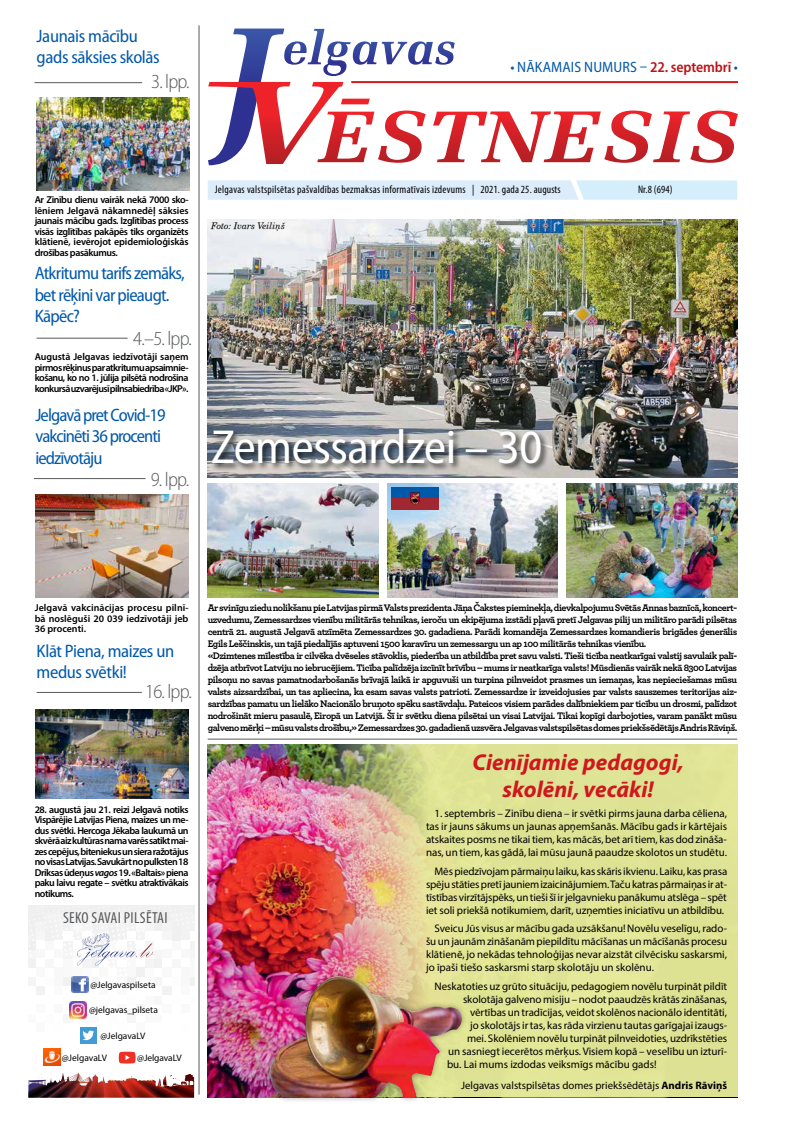
<style>
.page{position:relative;width:794px;height:1126px;background:#fff}
.page>*{position:absolute;margin:0;border:0;box-sizing:border-box;transform-origin:0 0}
.t1{font:semi-condensed 48px "Myriad Pro";letter-spacing:-.01em;color:#fff}
.t2{font:italic 700 23px/27.6px "Myriad Pro";color:#cf171d;text-align:center}
.t3{font:300 semi-condensed 20px "Myriad Pro";letter-spacing:-.04em;color:#58595b}
.t4{font:semi-condensed 18px/21.6px "Myriad Pro";letter-spacing:-.04em;color:#0058a9}
.t5{font:semi-condensed 18px/21.6px "Myriad Pro";letter-spacing:-.02em;color:#0058a9}
.t6{font:condensed 16px "Myriad Pro";letter-spacing:.02em;color:#58595b}
.t7{font:semi-condensed 15px "Myriad Pro";letter-spacing:.01em;color:#0058a9}
.t8{font:11px/13px "Myriad Pro";color:#000;text-align:justify}
.t9{font:condensed 11px "Myriad Pro";letter-spacing:.025em;color:#000}
.t10{font:10.8px "Myriad Pro";color:#000}
.t11{font:700 10px/12px "Archer";letter-spacing:-.05em;color:#000}
.t12{font:600 10px/10.5px "Myriad Pro";letter-spacing:-.04em;color:#000;text-align:justify}
.t13{font:9.5px "Myriad Pro";letter-spacing:-.01em;color:#000}
.t14{font:9.4px "Myriad Pro";color:#000}
.t15{font:italic 9px "Century Schoolbook TL";color:#000}
.s1{font-weight:600;color:#ba141a}
.s2{font-style:italic}
.s3{font-weight:700}
</style>
<div class="page">
<svg style="left:208px;top:29px;width:530px;height:136px"></svg>
<div style="left:208px;top:180px;width:529px;height:20px;background:#dcecfa"></div>
<div style="left:100px;top:985px;width:9px;height:10px;background:#f5f5f5"></div>
<div style="left:100px;top:1004px;width:9px;height:9px;background:#f6f6f6"></div>
<div style="left:109px;top:1013px;width:9px;height:9px;background:#fbfcfc"></div>
<div style="left:118px;top:985px;width:9px;height:10px;background:#f5f5f5"></div>
<div style="left:118px;top:1004px;width:9px;height:9px;background:#f4f4f4"></div>
<div style="left:127px;top:1013px;width:9px;height:9px;background:#f6f6f6"></div>
<div style="left:127px;top:995px;width:9px;height:9px;background:#fbfcfc"></div>
<div style="left:136px;top:1004px;width:9px;height:9px;background:#f6f6f6"></div>
<div style="left:136px;top:1022px;width:9px;height:9px;background:#f5f5f5"></div>
<div style="left:145px;top:1013px;width:10px;height:9px;background:#f5f5f5"></div>
<div style="left:145px;top:995px;width:10px;height:9px;background:#f5f5f5"></div>
<div style="left:155px;top:995px;width:8px;height:9px;background:#f7f7f7"></div>
<div style="left:163px;top:985px;width:9px;height:10px;background:#f2f2f2"></div>
<div style="left:163px;top:1004px;width:9px;height:9px;background:#f6f6f6"></div>
<div style="left:181px;top:985px;width:9px;height:10px;background:#f5f5f5"></div>
<div style="left:181px;top:1004px;width:9px;height:9px;background:#f4f4f4"></div>
<div style="left:28px;top:1013px;width:8px;height:9px;background:#f6f6f6"></div>
<div style="left:36px;top:985px;width:10px;height:10px;background:#f2f2f2"></div>
<div style="left:36px;top:1004px;width:10px;height:9px;background:#f6f6f6"></div>
<div style="left:36px;top:1022px;width:10px;height:9px;background:#f6f6f6"></div>
<div style="left:46px;top:1013px;width:9px;height:9px;background:#fbfcfc"></div>
<div style="left:55px;top:985px;width:9px;height:10px;background:#f5f5f5"></div>
<div style="left:55px;top:1004px;width:9px;height:9px;background:#f4f4f4"></div>
<div style="left:64px;top:995px;width:9px;height:9px;background:#fbfcfc"></div>
<img style="left:28px;top:1072px;width:166px;height:25px">
<svg style="left:28px;top:905px;width:167px;height:82px"></svg>
<img style="left:72px;top:976px;width:17px;height:16px">
<img style="left:70px;top:1001px;width:16px;height:17px">
<img style="left:44px;top:1048px;width:16px;height:17px">
<div style="left:80px;top:1026px;width:17px;height:17px;background:#439bd6"></div>
<svg style="left:83px;top:1030px;width:11px;height:10px"></svg>
<svg style="left:119px;top:1051px;width:17px;height:12px"></svg>
<hr style="left:34px;top:82px;width:108px;height:1px;background:#58595b">
<hr style="left:199px;top:25px;width:1px;height:1069px;background:#58595b">
<hr style="left:208px;top:739px;width:529px;height:1px;background:#58595b">
<hr style="left:351px;top:81px;width:387px;height:2px;background:#ce1c20">
<hr style="left:34px;top:478px;width:111px;height:1px;background:#58595b">
<hr style="left:37px;top:692px;width:105px;height:1px;background:#58595b">
<hr style="left:37px;top:338px;width:91px;height:1px;background:#58595b">
<img style="left:208px;top:744px;width:529px;height:353px">
<div style="left:264px;top:970px;width:203px;height:133px;background:#000;opacity:.35"></div>
<img style="left:269px;top:976px;width:193px;height:121px">
<img style="left:37px;top:97px;width:153px;height:94px">
<img style="left:35px;top:495px;width:154px;height:102px">
<img style="left:35px;top:709px;width:154px;height:89px">
<img style="left:387px;top:483px;width:171px;height:114px">
<img style="left:208px;top:219px;width:529px;height:259px">
<img style="left:208px;top:483px;width:170px;height:114px">
<div style="left:210px;top:427px;width:339px;height:45px;background:#000;opacity:.75"></div>
<img style="left:566px;top:483px;width:171px;height:114px">
<div style="left:391px;top:486px;width:48px;height:12px;background:#0058a9"></div>
<div style="left:391px;top:498px;width:48px;height:12px;background:#a12830"></div>
<svg style="left:410px;top:492px;width:10px;height:12px"></svg>
<h3 class="t5" style="left:37px;top:25px;width:125px">Jaunais mācību gads sāksies skolās</h3>
<h3 class="t3" style="left:151px;top:70px;width:40px">3. lpp.</h3>
<h3 class="t7" style="left:510px;top:57px;width:229px">• NĀKAMAIS NUMURS – <span class="s1">22. septembrī</span> •</h3>
<p class="t12" style="left:35px;top:194px;width:155px">Ar Zinību dienu vairāk nekā 7000 sko&shy;lēniem Jelgavā nākamnedēļ sāksies jaunais mācību gads. Izglītības process visās izglītības pakāpēs tiks organizēts klātienē, ievērojot epidemioloģiskās drošības pasākumus.</p>
<h3 class="t4" style="left:35px;top:262px;width:152px">Atkritumu tarifs zemāks, bet rēķini var pieaugt.<br>Kāpēc?</h3>
<h3 class="t3" style="left:133px;top:327px;width:60px">4.–5. lpp.</h3>
<p class="t12" style="left:35px;top:351px;width:155px">Augustā Jelgavas iedzīvotāji saņem pirmos rēķinus par atkritumu apsaimnie&shy;košanu, ko no 1. jūlija pilsētā nodrošina konkursā uzvarējusī pilnsabiedrība «JKP».</p>
<h3 class="t4" style="left:35px;top:403px;width:132px">Jelgavā pret Covid-19 vakcinēti 36 procenti iedzīvotāju</h3>
<h3 class="t3" style="left:151px;top:467px;width:40px">9. lpp.</h3>
<p class="t9" style="left:215px;top:183px;width:347px">Jelgavas valstspilsētas pašvaldības bezmaksas informatīvais izdevums | 2021. gada 25. augusts</p>
<p class="t9" style="left:638px;top:183px;width:36px">Nr.8 (694)</p>
<p class="t15" style="left:211px;top:220px;width:75px">Foto: Ivars Veiliņš</p>
<h1 class="t1" style="left:211px;top:417px;width:333px">Zemessardzei – 30</h1>
<p class="t12" style="left:35px;top:602px;width:155px">Jelgavā vakcinācijas procesu pilnī&shy;bā noslēguši 20 039 iedzīvotāji jeb 36 procenti.</p>
<h3 class="t5" style="left:37px;top:639px;width:139px">Klāt Piena, maizes un medus svētki!</h3>
<h3 class="t3" style="left:145px;top:679px;width:48px">16. lpp.</h3>
<p class="t12" style="left:35px;top:803px;width:155px">28. augustā jau 21. reizi Jelgavā notiks Vispārējie Latvijas Piena, maizes un me&shy;dus svētki. Hercoga Jēkaba laukumā un skvērā aiz kultūras nama varēs satikt mai&shy;zes cepējus, biteniekus un siera ražotājus no visas Latvijas. Savukārt no pulksten 18<br>Driksas ūdeņus <span class="s2">vagos</span> 19. «Baltais» piena paku laivu regate – svētku atraktīvākais notikums.</p>
<h3 class="t6" style="left:63px;top:908px;width:106px">SEKO SAVAI PILSĒTAI</h3>
<p class="t14" style="left:90px;top:979px;width:67px">@Jelgavaspilseta</p>
<p class="t14" style="left:89px;top:1004px;width:70px">@jelgavas_pilseta</p>
<p class="t13" style="left:62px;top:1051px;width:47px">@JelgavaLV</p>
<p class="t14" style="left:100px;top:1029px;width:47px">@JelgavaLV</p>
<p class="t13" style="left:137px;top:1052px;width:46px">@JelgavaLV</p>
<p class="t11" style="left:208px;top:601px;width:531px">Ar svinīgu ziedu nolikšanu pie Latvijas pirmā Valsts prezidenta Jāņa Čakstes pieminekļa, dievkalpojumu Svētās Annas baznīcā, koncert&shy;uzvedumu, Zemessardzes vienību militārās tehnikas, ieroču un ekipējuma izstādi pļavā pretī Jelgavas pilij un militāro parādi pilsētas centrā 21. augustā Jelgavā atzīmēta Zemessardzes 30. gadadiena. Parādi komandēja Zemessardzes komandieris brigādes ģenerālis Egils Leščinskis, un tajā piedalījās aptuveni 1500 karavīru un zemessargu un ap 100 militārās tehnikas vienību.<br>«Dzimtenes mīlestība ir cilvēka dvēseles stāvoklis, piederība un atbildība pret savu valsti. Tieši ticība neatkarīgai valstij savulaik palī&shy;dzēja atbrīvot Latviju no iebrucējiem. Ticība palīdzēja izcīnīt brīvību – mums ir neatkarīga valsts! Mūsdienās vairāk nekā 8300 Latvijas pilsoņu no savas pamatnodarbošanās brīvajā laikā ir apguvuši un turpina pilnveidot prasmes un iemaņas, kas nepieciešamas mūsu valsts aizsardzībai, un tas apliecina, ka esam savas valsts patrioti. Zemessardze ir izveidojusies par valsts sauszemes teritorijas aiz&shy;sardzības pamatu un lielāko Nacionālo bruņoto spēku sastāvdaļu. Pateicos visiem parādes dalībniekiem par ticību un drosmi, palīdzot nodrošināt mieru pasaulē, Eiropā un Latvijā. Šī ir svētku diena pilsētai un visai Latvijai. Tikai kopīgi darbojoties, varam panākt mūsu galveno mērķi – mūsu valsts drošību,» Zemessardzes 30. gadadienā uzsvēra Jelgavas valstspilsētas domes priekšsēdētājs Andris Rāviņš.</p>
<h2 class="t2" style="left:472px;top:747px;width:213px">Cienījamie pedagogi, skolēni, vecāki!</h2>
<p class="t8" style="left:426px;top:806px;width:303px;text-indent:9px">1. septembris – Zinību diena – ir svētki pirms jauna darba cēliena, tas ir jauns sākums un jaunas apņemšanās. Mācību gads ir kārtējais atskaites posms ne tikai tiem, kas mācās, bet arī tiem, kas dod zināša&shy;nas, un tiem, kas gādā, lai mūsu jaunā paaudze skolotos un studētu.</p>
<p class="t8" style="left:426px;top:864px;width:303px;text-indent:9px">Mēs piedzīvojam pārmaiņu laiku, kas skāris ikvienu. Laiku, kas prasa spēju stāties pretī jauniem izaicinājumiem. Taču katras pārmaiņas ir at&shy;tīstības virzītājspēks, un tieši šī ir jelgavnieku panākumu atslēga – spēt iet soli priekšā notikumiem, darīt, uzņemties iniciatīvu un atbildību.</p>
<p class="t8" style="left:426px;top:921px;width:303px;text-indent:9px">Sveicu Jūs visus ar mācību gada uzsākšanu! Novēlu veselīgu, rado&shy;šu un jaunām zināšanām piepildītu mācīšanas un mācīšanās procesu klātienē, jo nekādas tehnoloģijas nevar aizstāt cilvēcisku saskarsmi, jo īpaši tiešo saskarsmi starp skolotāju un skolēnu.</p>
<p class="t8" style="left:434px;top:979px;width:294px">Neskatoties uz grūto situāciju, pedagogiem novēlu turpināt pildīt</p>
<p class="t8" style="left:463px;top:992px;width:266px">skolotāja galveno misiju – nodot paaudzēs krātās zināšanas,</p>
<p class="t8" style="left:470px;top:1005px;width:258px">vērtības un tradīcijas, veidot skolēnos nacionālo identitāti,</p>
<p class="t8" style="left:470px;top:1018px;width:259px">jo skolotājs ir tas, kas rāda virzienu tautas garīgajai izaugs-</p>
<p class="t8" style="left:467px;top:1031px;width:262px">mei. Skolēniem novēlu turpināt pilnveidoties, uzdrīkstēties</p>
<p class="t8" style="left:448px;top:1044px;width:281px">un sasniegt iecerētos mērķus. Visiem kopā – veselību un izturī-</p>
<p class="t8" style="left:447px;top:1057px;width:211px">bu. Lai mums izdodas veiksmīgs mācību gads!</p>
<p class="t10" style="left:461px;top:1078px;width:267px">Jelgavas valstspilsētas domes priekšsēdētājs <span class="s3">Andris Rāviņš</span></p>
</div>
